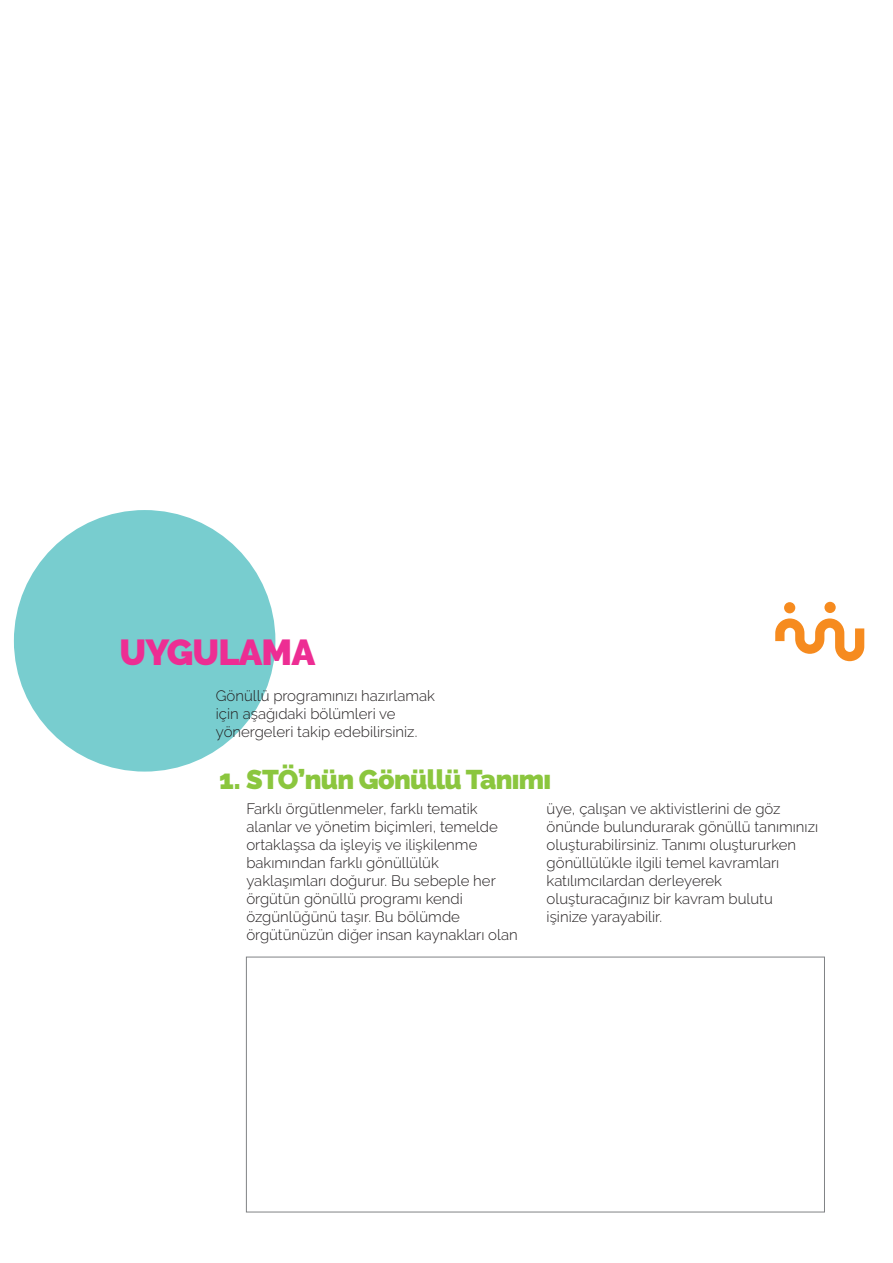
<style>
.page{position:relative;width:893px;height:1263px;background:#fff}
.page>*{position:absolute;margin:0;border:0;box-sizing:border-box;transform-origin:0 0}
.t1{font:900 36px "Raleway";letter-spacing:-.025em;color:#ed2d93}
.t2{font:900 27px "Raleway";letter-spacing:-.025em;color:#8bc63e}
.t3{font:300 15px/18px "Raleway";color:#231f20}
</style>
<div class="page">
<div style="left:14px;top:510px;width:261px;height:261px;background:#78cdcf;border-radius:50%"></div>
<svg style="left:775px;top:618px;width:89px;height:43px"></svg>
<div style="left:784px;top:602px;width:11px;height:11px;background:#f68b1f;border-radius:50%"></div>
<div style="left:824px;top:602px;width:12px;height:11px;background:#f68b1f;border-radius:50%"></div>
<div style="left:246px;top:957px;width:579px;height:255px;border:1px solid #808285"></div>
<h1 class="t1" style="left:120px;top:631px;width:197px">UYGULAMA</h1>
<p class="t3" style="left:216px;top:687px;width:221px">Gönüllü programınızı hazırlamak için aşağıdaki bölümleri ve yönergeleri takip edebilirsiniz.</p>
<h2 class="t2" style="left:219px;top:764px;width:334px">1. STÖ’nün Gönüllü Tanımı</h2>
<p class="t3" style="left:246px;top:799px;width:273px">Farklı örgütlenmeler, farklı tematik alanlar ve yönetim biçimleri, temelde ortaklaşsa da işleyiş ve ilişkilenme bakımından farklı gönüllülük yaklaşımları doğurur. Bu sebeple her örgütün gönüllü programı kendi özgünlüğünü taşır. Bu bölümde örgütünüzün diğer insan kaynakları olan</p>
<p class="t3" style="left:547px;top:799px;width:273px">üye, çalışan ve aktivistlerini de göz önünde bulundurarak gönüllü tanımınızı oluşturabilirsiniz. Tanımı oluştururken gönüllülükle ilgili temel kavramları katılımcılardan derleyerek oluşturacağınız bir kavram bulutu<br>işinize yarayabilir.</p>
</div>
